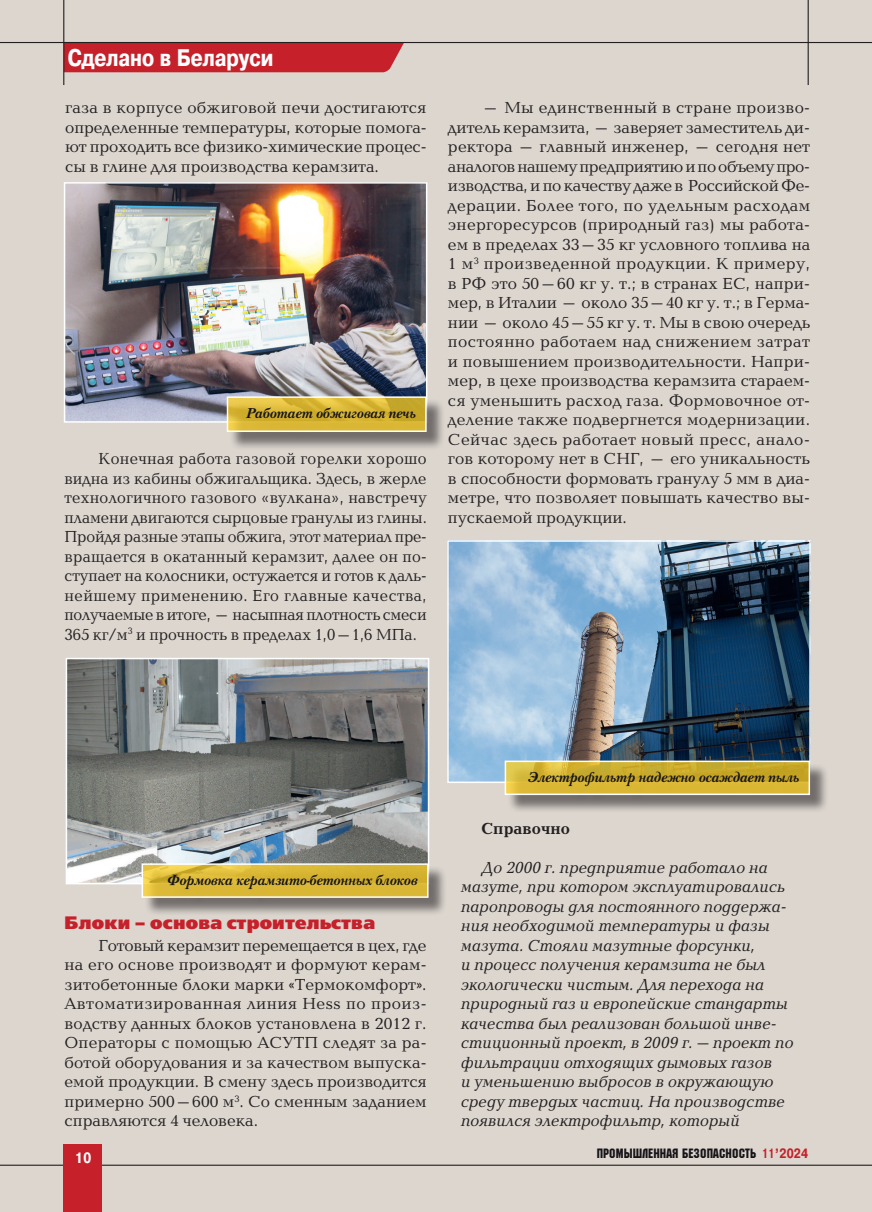
<style>
.page{position:relative;width:872px;height:1212px;background:#dcd6cf}
.page>*{position:absolute;margin:0;border:0;box-sizing:border-box;transform-origin:0 0}
.Rubr{font:700 24px "Pragmatica Cond C";color:#fff}
.Подзаголовок_FB_red{font:18px "Free Set Extra Bold C";letter-spacing:.01em;color:#c6212a}
.Baltika_10{font:16.5px/19.5px "Baltica C";color:#231f20;text-align:justify}
.Справочно{font:italic 16.5px/19.5px "Baltica C";color:#231f20}
.Baltika_10-2{font:16.5px/19.5px "Baltica C";color:#231f20;text-align:justify;scale:.95 1}
.Baltika_10-3{font:700 16.5px "Baltica C";color:#231f20}
.t1{font:700 15px "Pragmatica Cond C";color:#fff}
.Подпись{font:italic 700 14.85px "New Baskerville C";color:#171419}
.t2{font:13.5px "Machine C";letter-spacing:.01em;color:#171419}
.s1{font-family:"Pragmatica Cond C"}
.s2{font-family:"Pragmatica Cond C";font-weight:700;color:#c6212a}
</style>
<div class="page">
<div style="left:64px;top:43px;width:340px;height:29px;background:#c6212a"></div>
<hr style="left:0;top:1164px;width:872px;height:2px;background:#231f20">
<div style="left:64px;top:1144px;width:38px;height:68px;background:#c6212a"></div>
<hr style="left:0;top:42px;width:872px;height:1px;background:#231f20">
<hr style="left:807px;top:0;width:1px;height:85px;background:#231f20">
<hr style="left:63px;top:0;width:1px;height:85px;background:#231f20">
<img style="left:450px;top:543px;width:357px;height:237px">
<div style="left:447px;top:540px;width:363px;height:243px;border:2px solid #fff"></div>
<img style="left:67px;top:185px;width:357px;height:235px">
<div style="left:64px;top:182px;width:363px;height:241px;border:2px solid #fff"></div>
<img style="left:69px;top:661px;width:357px;height:220px">
<div style="left:66px;top:658px;width:363px;height:226px;border:2px solid #fff"></div>
<div style="left:507px;top:763px;width:322px;height:50px;background:#231f20;opacity:.75"></div>
<svg style="left:504px;top:760px;width:306px;height:36px;background:#d0b446"></svg>
<div style="left:229px;top:399px;width:216px;height:51px;background:#231f20;opacity:.75"></div>
<svg style="left:226px;top:396px;width:201px;height:37px;background:#d7ba4a"></svg>
<div style="left:144px;top:866px;width:303px;height:50px;background:#231f20;opacity:.75"></div>
<svg style="left:141px;top:863px;width:288px;height:35px;background:#dcbe4a"></svg>
<p class="Rubr" style="left:68px;top:44px;width:207px">Сделано в Беларуси</p>
<p class="Baltika_10" style="left:65px;top:99px;width:363px">газа в корпусе обжиговой печи достигаются определенные температуры, которые помога&shy;ют проходить все физико-химические процес&shy;сы в глине для производства керамзита.</p>
<p class="Baltika_10" style="left:448px;top:99px;width:364px;text-indent:34px">– Мы единственный в стране произво&shy;дитель керамзита, – заверяет заместитель ди&shy;ректора – главный инженер, – сегодня нет аналогов нашему предприятию и по объему про&shy;изводства, и по качеству даже в Российской Фе&shy;дерации. Более того, по удельным расходам энергоресурсов (природный газ) мы работа&shy;ем в пределах 33–35 кг условного топлива на 1 м<sup>3</sup> произведенной продукции. К примеру, в РФ это 50–60 кг у. т.; в странах ЕС, напри&shy;мер, в Италии – около 35–40 кг у. т.; в Герма&shy;нии – около 45–55 кг у. т. Мы в свою очередь постоянно работаем над снижением затрат и повышением производительности. Напри&shy;мер, в цехе производства керамзита стараем&shy;ся уменьшить расход газа. Формовочное от&shy;деление также подвергнется модернизации.<br>Сейчас здесь работает новый пресс, анало&shy;гов которому нет в СНГ, – его уникальность в способности формовать гранулу 5 мм в диа&shy;метре, что позволяет повышать качество вы&shy;пускаемой продукции.</p>
<p class="Подпись" style="left:246px;top:404px;width:171px">Работает обжиговая печь</p>
<p class="Baltika_10-2" style="left:65px;top:450px;width:383px;text-indent:34px">Конечная работа газовой горелки хорошо видна из кабины обжигальщика. Здесь, в жерле технологичного газового «вулкана», навстречу пламени двигаются сырцовые гранулы из глины.<br>Пройдя разные этапы обжига, этот материал пре&shy;вращается в окатанный керамзит, далее он по&shy;ступает на колосники, остужается и готов к даль&shy;нейшему применению. Его главные качества, получаемые в итоге, – насыпная плотность смеси 365 кг/м<sup>3</sup> и прочность в пределах 1,0–1,6 МПа.</p>
<p class="Подпись" style="left:167px;top:871px;width:252px">Формовка керамзито-бетонных блоков</p>
<p class="Подзаголовок_FB_red" style="left:65px;top:912px;width:312px">Блоки – основа строительства</p>
<p class="Baltika_10" style="left:65px;top:936px;width:364px;text-indent:34px">Готовый керамзит перемещается в цех, где на его основе производят и формуют керам&shy;зитобетонные блоки марки <span class="s1">«</span>Термокомфорт<span class="s1">»</span>.<br>Автоматизированная линия Hess по произ&shy;водству данных блоков установлена в 2012 г.<br>Операторы с помощью АСУТП следят за ра&shy;ботой оборудования и за качеством выпуска&shy;емой продукции. В смену здесь производится примерно 500–600 м<sup>3</sup>. Со сменным заданием справляются 4 человека.</p>
<p class="Подпись" style="left:527px;top:768px;width:273px">Электрофильтр надежно осаждает пыль</p>
<p class="Baltika_10-3" style="left:482px;top:820px;width:89px">Справочно</p>
<p class="Справочно" style="left:461px;top:858px;width:334px;text-indent:21px">До 2000 г. предприятие работало на мазуте, при котором эксплуатировались паропроводы для постоянного поддержа&shy;ния необходимой температуры и фазы мазута. Стояли мазутные форсунки,<br>и процесс получения керамзита не был экологически чистым. Для перехода на природный газ и европейские стандарты качества был реализован большой инве&shy;стиционный проект, в 2009 г. – проект по фильтрации отходящих дымовых газов<br>и уменьшению выбросов в окружающую среду твердых частиц. На производстве появился электрофильтр, который</p>
<p class="t1" style="left:75px;top:1149px;width:18px">10</p>
<p class="t2" style="left:596px;top:1145px;width:213px">Промышленная безопасность <span class="s2">11’2024</span></p>
</div>
